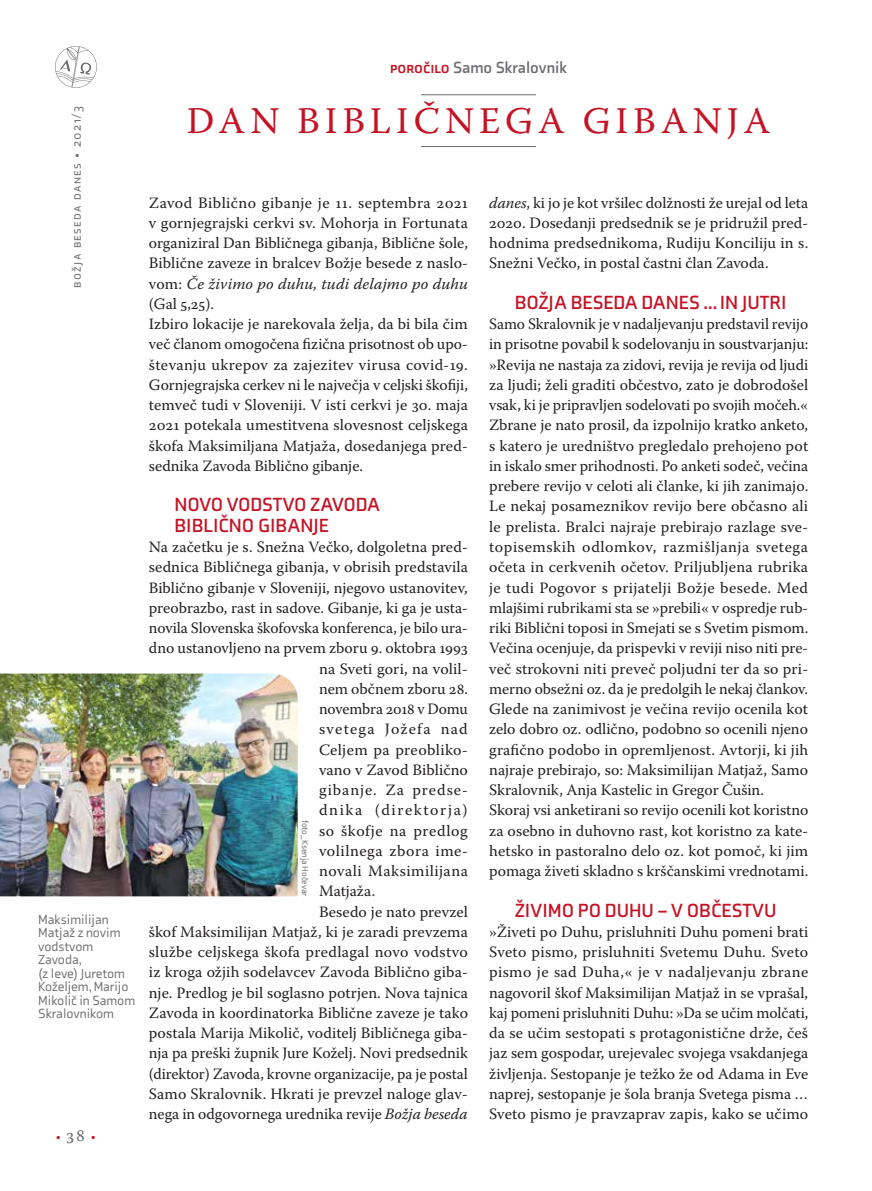
<style>
.page{position:relative;width:872px;height:1191px;background:#fff}
.page>*{position:absolute;margin:0;border:0;box-sizing:border-box;transform-origin:0 0}
.t1{font:37.5px "Warnock Pro";letter-spacing:.135em;color:#c41324}
.t2{font:700 19.5px/20.2px "Axia";letter-spacing:.03em;color:#c41324}
.t3{font:700 16.5px "Axia";color:#6c6d70}
.t4{font:15.75px/20.2px "Warnock Pro";letter-spacing:.005em;color:#231f20}
.t5{font:15.75px "Warnock Pro";letter-spacing:.025em;color:#231f20}
.t6{font:15.75px "Warnock Pro";letter-spacing:.035em;color:#231f20}
.t7{font:15.75px "Warnock Pro";letter-spacing:.04em;color:#231f20}
.t8{font:15.75px "Warnock Pro";letter-spacing:.075em;color:#231f20}
.t9{font:13.5px/13.5px "Axia";color:#6c6d70}
.t10{font:13.05px "Axia";color:#6c6d70}
.t11{font:13.05px "Axia";color:#c41324}
.t12{font:9px "Axia";color:#6c6d70}
.s1{font-family:"Warnock Pro";font-size:18px;color:#6c6d70}
.s2{color:#c41324}
.s3{font-style:italic}
</style>
<div class="page">
<img style="left:0;top:673px;width:298px;height:223px">
<svg style="left:55px;top:46px;width:42px;height:42px"></svg>
<hr style="left:421px;top:94px;width:115px;height:1px;background:#6c6d70">
<hr style="left:421px;top:146px;width:115px;height:1px;background:#6c6d70">
<p class="t10" style="left:69px;top:288px;width:183px;rotate:-90deg">božja beseda danes • 2021/3</p>
<p class="t9" style="left:38px;top:912px;width:98px">Maksimilijan<br>Matjaž z novim vodstvom<br>Zavoda,<br>(z leve) Juretom<br>Koželjem, Marijo<br>Mikolič in Samom<br>Skralovnikom</p>
<p class="t11" style="left:56px;top:1128px;width:42px">•<span class="s1">38</span>•</p>
<p class="t3" style="left:390px;top:58px;width:178px"><span class="s2">POROČILO</span> Samo Skralovnik</p>
<h1 class="t1" style="left:187px;top:99px;width:585px">DAN BIBLIČNEGA GIBANJA</h1>
<p class="t4" style="left:149px;top:192px;width:321px">Zavod Biblično gibanje je 11. septembra 2021 v gornjegrajski cerkvi sv. Mohorja in Fortunata organiziral Dan Bibličnega gibanja, Biblične šole, Biblične zaveze in bralcev Božje besede z naslo&shy;vom: <span class="s3">Če živimo po duhu, tudi delajmo po duhu </span>(Gal 5,25).<br>Izbiro lokacije je narekovala želja, da bi bila čim več članom omogočena fizična prisotnost ob upo&shy;števanju ukrepov za zajezitev virusa covid-19.<br>Gornjegrajska cerkev ni le največja v celjski škofiji, temveč tudi v Sloveniji. V isti cerkvi je 30. maja 2021 potekala umestitvena slovesnost celjskega škofa Maksimiljana Matjaža, dosedanjega pred&shy;sednika Zavoda Biblično gibanje.</p>
<p class="t2" style="left:174px;top:494px;width:207px">NOVO VODSTVO ZAVODA<br>BIBLIČNO GIBANJE</p>
<p class="t4" style="left:149px;top:536px;width:320px">Na začetku je s. Snežna Večko, dolgoletna pred-</p>
<p class="t4" style="left:149px;top:556px;width:320px">sednica Bibličnega gibanja, v obrisih predstavila</p>
<p class="t4" style="left:149px;top:577px;width:320px">Biblično gibanje v Sloveniji, njegovo ustanovitev,</p>
<p class="t4" style="left:149px;top:597px;width:321px">preobrazbo, rast in sadove. Gibanje, ki ga je usta-</p>
<p class="t4" style="left:149px;top:617px;width:320px">novila Slovenska škofovska konferenca, je bilo ura-</p>
<p class="t4" style="left:149px;top:637px;width:321px">dno ustanovljeno na prvem zboru 9. oktobra 1993</p>
<p class="t4" style="left:319px;top:658px;width:150px">na Sveti gori, na volil-</p>
<p class="t4" style="left:319px;top:678px;width:150px">nem občnem zboru 28.</p>
<p class="t4" style="left:319px;top:698px;width:150px">novembra 2018 v Domu</p>
<p class="t8" style="left:319px;top:719px;width:150px">svetega Jožefa nad</p>
<p class="t5" style="left:319px;top:740px;width:150px">Celjem pa preobliko-</p>
<p class="t4" style="left:319px;top:759px;width:150px">vano v Zavod Biblično</p>
<p class="t4" style="left:319px;top:779px;width:150px">gibanje. Za predse-</p>
<p class="t4" style="left:319px;top:799px;width:150px">dnika (direktorja)</p>
<p class="t7" style="left:319px;top:821px;width:150px">so škofje na predlog</p>
<p class="t6" style="left:319px;top:841px;width:150px">volilnega zbora ime-</p>
<p class="t4" style="left:319px;top:860px;width:150px">novali Maksimilijana</p>
<p class="t4" style="left:319px;top:880px;width:58px">Matjaža.</p>
<p class="t4" style="left:319px;top:901px;width:150px">Besedo je nato prevzel</p>
<p class="t4" style="left:149px;top:921px;width:320px">škof Maksimilijan Matjaž, ki je zaradi prevzema</p>
<p class="t4" style="left:149px;top:941px;width:320px">službe celjskega škofa predlagal novo vodstvo</p>
<p class="t4" style="left:149px;top:961px;width:320px">iz kroga ožjih sodelavcev Zavoda Biblično giba-</p>
<p class="t4" style="left:149px;top:982px;width:320px">nje. Predlog je bil soglasno potrjen. Nova tajnica</p>
<p class="t4" style="left:149px;top:1002px;width:321px">Zavoda in koordinatorka Biblične zaveze je tako</p>
<p class="t4" style="left:149px;top:1022px;width:320px">postala Marija Mikolič, voditelj Bibličnega giba-</p>
<p class="t4" style="left:149px;top:1042px;width:321px">nja pa preški župnik Jure Koželj. Novi predsednik</p>
<p class="t4" style="left:149px;top:1063px;width:320px">(direktor) Zavoda, krovne organizacije, pa je postal</p>
<p class="t4" style="left:149px;top:1083px;width:320px">Samo Skralovnik. Hkrati je prevzel naloge glav-</p>
<p class="t4" style="left:149px;top:1103px;width:320px">nega in odgovornega urednika revije <span class="s3">Božja beseda</span></p>
<p class="t12" style="left:310px;top:819px;width:78px;rotate:90deg">foto_Ksenja Hočevar</p>
<p class="t4" style="left:489px;top:192px;width:321px;text-align:justify"><span class="s3">danes</span>, ki jo je kot vršilec dolžnosti že urejal od leta 2020. Dosedanji predsednik se je pridružil pred&shy;hodnima predsednikoma, Rudiju Konciliju in s.<br>Snežni Večko, in postal častni član Zavoda.</p>
<p class="t2" style="left:514px;top:292px;width:273px">BOŽJA BESEDA DANES … IN JUTRI</p>
<p class="t4" style="left:489px;top:313px;width:321px">Samo Skralovnik je v nadaljevanju predstavil revijo in prisotne povabil k sodelovanju in soustvarjanju: »Revija ne nastaja za zidovi, revija je revija od ljudi za ljudi; želi graditi občestvo, zato je dobrodošel vsak, ki je pripravljen sodelovati po svojih močeh.« Zbrane je nato prosil, da izpolnijo kratko anketo, s katero je uredništvo pregledalo prehojeno pot in iskalo smer prihodnosti. Po anketi sodeč, večina prebere revijo v celoti ali članke, ki jih zanimajo.<br>Le nekaj posameznikov revijo bere občasno ali le prelista. Bralci najraje prebirajo razlage sve&shy;topisemskih odlomkov, razmišljanja svetega očeta in cerkvenih očetov. Priljubljena rubrika je tudi Pogovor s prijatelji Božje besede. Med mlajšimi rubrikami sta se »prebili« v ospredje rub&shy;riki Biblični toposi in Smejati se s Svetim pismom.<br>Večina ocenjuje, da prispevki v reviji niso niti pre&shy;več strokovni niti preveč poljudni ter da so pri&shy;merno obsežni oz. da je predolgih le nekaj člankov.<br>Glede na zanimivost je večina revijo ocenila kot zelo dobro oz. odlično, podobno so ocenili njeno grafično podobo in opremljenost. Avtorji, ki jih najraje prebirajo, so: Maksimilijan Matjaž, Samo Skralovnik, Anja Kastelic in Gregor Čušin.<br>Skoraj vsi anketirani so revijo ocenili kot koristno za osebno in duhovno rast, kot koristno za kate&shy;hetsko in pastoralno delo oz. kot pomoč, ki jim pomaga živeti skladno s krščanskimi vrednotami.</p>
<p class="t2" style="left:514px;top:899px;width:263px">ŽIVIMO PO DUHU – V OBČESTVU</p>
<p class="t4" style="left:489px;top:921px;width:321px;text-align:justify">»Živeti po Duhu, prisluhniti Duhu pomeni brati Sveto pismo, prisluhniti Svetemu Duhu. Sveto pismo je sad Duha,« je v nadaljevanju zbrane nagovoril škof Maksimilijan Matjaž in se vprašal, kaj pomeni prisluhniti Duhu: »Da se učim molčati, da se učim sestopati s protagonistične drže, češ jaz sem gospodar, urejevalec svojega vsakdanjega življenja. Sestopanje je težko že od Adama in Eve naprej, sestopanje je šola branja Svetega pisma … Sveto pismo je pravzaprav zapis, kako se učimo</p>
</div>
